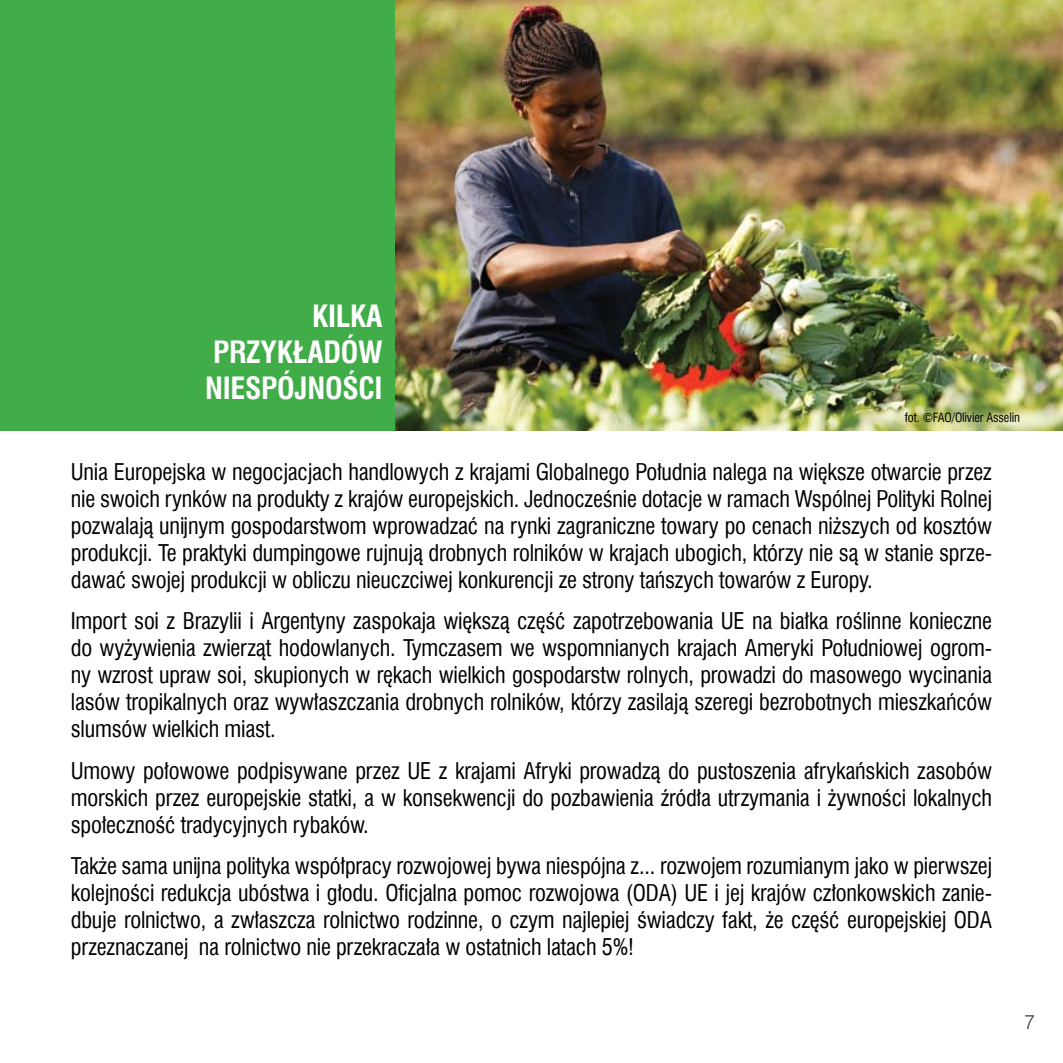
<style>
.page{position:relative;width:1063px;height:1063px;background:#fff}
.page>*{position:absolute;margin:0;border:0;box-sizing:border-box;transform-origin:0 0}
.t1{font:700 30px/36px "Swis 721 Cn EU";letter-spacing:-.01em;color:#fff;text-align:justify}
.t2{font:22.5px/27px "Swis 721 Cn EU";letter-spacing:-.01em;color:#000;text-align:justify}
.t3{font:20px "Swis 721 Lt EU";color:#414042}
.t4{font:12.5px "Swis 721 Cn EU";letter-spacing:-.01em;color:#000}
</style>
<div class="page">
<div style="left:0;top:0;width:1063px;height:431px;background:#41ad49"></div>
<img style="left:396px;top:0;width:667px;height:431px">
<h1 class="t1" style="left:205px;top:300px;width:179px;text-indent:107px">KILKA PRZYKŁADÓW NIESPÓJNOŚCI</h1>
<p class="t4" style="left:905px;top:409px;width:117px">fot. ©FAO/Olivier Asselin</p>
<p class="t2" style="left:71px;top:458px;width:923px">Unia Europejska w negocjacjach handlowych z krajami Globalnego Południa nalega na większe otwarcie przez nie swoich rynków na produkty z krajów europejskich. Jednocześnie dotacje w ramach Wspólnej Polityki Rolnej pozwalają unijnym gospodarstwom wprowadzać na rynki zagraniczne towary po cenach niższych od kosztów produkcji. Te praktyki dumpingowe rujnują drobnych rolników w krajach ubogich, którzy nie są w stanie sprze&shy;dawać swojej produkcji w obliczu nieuczciwej konkurencji ze strony tańszych towarów z Europy.</p>
<p class="t2" style="left:71px;top:608px;width:923px">Import soi z Brazylii i Argentyny zaspokaja większą część zapotrzebowania UE na białka roślinne konieczne do wyżywienia zwierząt hodowlanych. Tymczasem we wspomnianych krajach Ameryki Południowej ogrom&shy;ny wzrost upraw soi, skupionych w rękach wielkich gospodarstw rolnych, prowadzi do masowego wycinania lasów tropikalnych oraz wywłaszczania drobnych rolników, którzy zasilają szeregi bezrobotnych mieszkańców slumsów wielkich miast.</p>
<p class="t2" style="left:71px;top:757px;width:923px">Umowy połowowe podpisywane przez UE z krajami Afryki prowadzą do pustoszenia afrykańskich zasobów morskich przez europejskie statki, a w konsekwencji do pozbawienia źródła utrzymania i żywności lokalnych społeczność tradycyjnych rybaków.</p>
<p class="t2" style="left:71px;top:852px;width:923px">Także sama unijna polityka współpracy rozwojowej bywa niespójna z... rozwojem rozumianym jako w pierwszej kolejności redukcja ubóstwa i głodu. Oficjalna pomoc rozwojowa (ODA) UE i jej krajów członkowskich zanie&shy;dbuje rolnictwo, a zwłaszcza rolnictwo rodzinne, o czym najlepiej świadczy fakt, że część europejskiej ODA przeznaczanej na rolnictwo nie przekraczała w ostatnich latach 5%!</p>
<p class="t3" style="left:1024px;top:1010px;width:12px">7</p>
</div>
